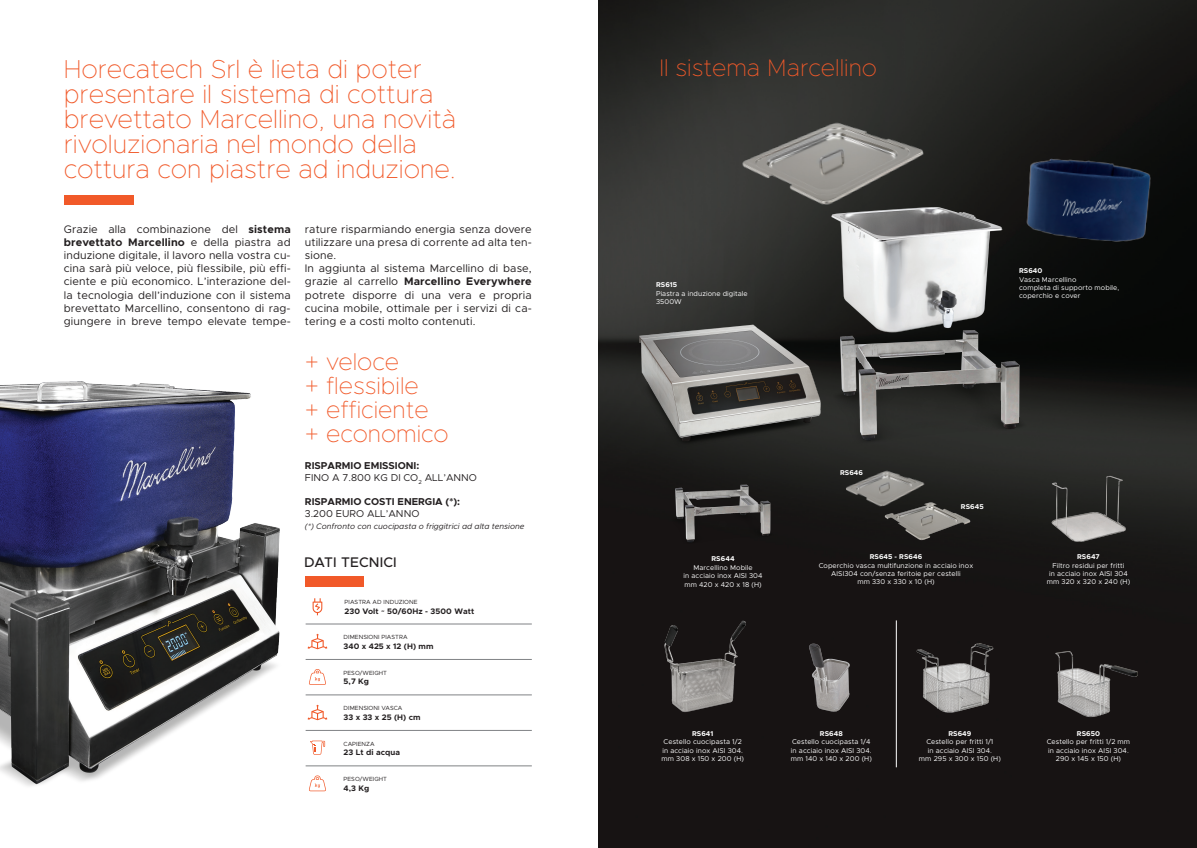
<style>
.page{position:relative;width:1197px;height:848px;background:#fff}
.page>*{position:absolute;margin:0;border:0;box-sizing:border-box;transform-origin:0 0}
.t1{font:100 26px/25px "Metropolis";color:#f15929}
.t2{font:100 24px/24px "Metropolis";color:#f15929}
.t3{font:500 14px "Metropolis";letter-spacing:.01em;color:#231f20}
.t4{font:11px/13.2px "Metropolis";letter-spacing:.01em;color:#231f20;text-align:justify}
.t5{font:10px/12px "Metropolis";color:#231f20}
.t6{font:700 10px "Metropolis";color:#231f20}
.t7{font:700 8px "Metropolis";letter-spacing:.01em;color:#231f20}
.t8{font:italic 8px "Metropolis";color:#231f20}
.t9{font:7px/8.4px "Metropolis";letter-spacing:.01em;color:#fff;text-align:center}
.t10{font:700 7px "Metropolis";letter-spacing:.01em;color:#fff}
.t11{font:6px "Metropolis";letter-spacing:.01em;color:#231f20}
.s1{font-weight:700}
</style>
<div class="page">
<img style="left:598px;top:0;width:598px;height:848px">
<div style="left:64px;top:195px;width:70px;height:10px;background:#f15929"></div>
<img style="left:0;top:381px;width:349px;height:411px">
<div style="left:305px;top:577px;width:59px;height:10px;background:#f15929"></div>
<svg style="left:307px;top:704px;width:20px;height:16px"></svg>
<svg style="left:307px;top:633px;width:20px;height:16px"></svg>
<svg style="left:309px;top:669px;width:17px;height:15px"></svg>
<svg style="left:309px;top:775px;width:17px;height:16px"></svg>
<svg style="left:312px;top:598px;width:10px;height:17px"></svg>
<hr style="left:305px;top:730px;width:226px;height:1px;background:#808285">
<hr style="left:305px;top:694px;width:226px;height:1px;background:#808285">
<hr style="left:305px;top:765px;width:226px;height:1px;background:#808285">
<hr style="left:305px;top:659px;width:226px;height:1px;background:#808285">
<hr style="left:305px;top:624px;width:226px;height:1px;background:#808285">
<svg style="left:310px;top:740px;width:15px;height:14px"></svg>
<img style="left:879px;top:492px;width:98px;height:56px">
<img style="left:910px;top:638px;width:92px;height:76px">
<img style="left:651px;top:617px;width:103px;height:97px">
<img style="left:1046px;top:648px;width:96px;height:71px">
<img style="left:797px;top:623px;width:78px;height:93px">
<img style="left:1043px;top:475px;width:92px;height:70px">
<img style="left:817px;top:306px;width:226px;height:145px">
<img style="left:663px;top:472px;width:120px;height:76px">
<img style="left:1001px;top:132px;width:173px;height:129px">
<img style="left:837px;top:458px;width:95px;height:61px">
<img style="left:820px;top:180px;width:188px;height:152px">
<img style="left:721px;top:92px;width:222px;height:143px">
<hr style="left:896px;top:620px;width:1px;height:147px;background:#fff">
<img style="left:620px;top:312px;width:223px;height:139px">
<h1 class="t1" style="left:64px;top:56px;width:394px">Horecatech Srl è lieta di poter presentare il sistema di cottura brevettato Marcellino, una novità rivoluzionaria nel mondo della cottura con piastre ad induzione.</h1>
<p class="t4" style="left:64px;top:222px;width:228px">Grazie alla combinazione del <span class="s1">sistema brevettato Marcellino</span> e della piastra ad induzione digitale, il lavoro nella vostra cu&shy;cina sarà più veloce, più flessibile, più effi&shy;ciente e più economico. L’interazione del&shy;la tecnologia dell’induzione con il sistema brevettato Marcellino, consentono di rag&shy;giungere in breve tempo elevate tempe-</p>
<p class="t4" style="left:305px;top:222px;width:228px;text-align:left">rature risparmiando energia senza dovere utilizzare una presa di corrente ad alta ten&shy;sione.<br>In aggiunta al sistema Marcellino di base, grazie al carrello <span class="s1">Marcellino Everywhere </span>potrete disporre di una vera e propria cucina mobile, ottimale per i servizi di ca&shy;tering e a costi molto contenuti.</p>
<h2 class="t2" style="left:305px;top:349px;width:145px">+ veloce<br>+ flessibile<br>+ efficiente + economico</h2>
<p class="t5" style="left:305px;top:459px;width:174px"><span class="s1">RISPARMIO EMISSIONI:<br></span>FINO A 7.800 KG DI CO<sub>2</sub> ALL’ANNO</p>
<p class="t6" style="left:305px;top:495px;width:157px">RISPARMIO COSTI ENERGIA (*):</p>
<p class="t5" style="left:305px;top:507px;width:116px">3.200 EURO ALL’ANNO</p>
<p class="t8" style="left:305px;top:521px;width:221px">(*) Confronto con cuocipasta o friggitrici ad alta tensione</p>
<p class="t3" style="left:304px;top:553px;width:94px">DATI TECNICI</p>
<p class="t11" style="left:344px;top:598px;width:74px">PIASTRA AD INDUZIONE</p>
<p class="t7" style="left:344px;top:605px;width:131px">230 Volt ~ 50/60Hz - 3500 Watt</p>
<p class="t11" style="left:343px;top:633px;width:65px">DIMENSIONI PIASTRA</p>
<p class="t7" style="left:343px;top:641px;width:91px">340 x 425 x 12 (H) mm</p>
<p class="t11" style="left:343px;top:669px;width:45px">PESO/WEIGHT</p>
<p class="t7" style="left:343px;top:676px;width:27px">5,7 Kg</p>
<p class="t11" style="left:343px;top:704px;width:60px">DIMENSIONI VASCA</p>
<p class="t7" style="left:343px;top:712px;width:79px">33 x 33 x 25 (H) cm</p>
<p class="t11" style="left:343px;top:740px;width:33px">CAPIENZA</p>
<p class="t7" style="left:343px;top:747px;width:58px">23 Lt di acqua</p>
<p class="t11" style="left:343px;top:775px;width:45px">PESO/WEIGHT</p>
<p class="t7" style="left:343px;top:783px;width:27px">4,3 Kg</p>
<h2 class="t2" style="left:659px;top:56px;width:219px">Il sistema Marcellino</h2>
<p class="t10" style="left:656px;top:280px;width:23px">RS615</p>
<p class="t9" style="left:656px;top:289px;width:93px;text-align:left">Piastra a induzione digitale<br>3500W</p>
<p class="t10" style="left:1018px;top:266px;width:25px">RS640</p>
<p class="t9" style="left:1018px;top:275px;width:102px;text-align:left">Vasca Marcellino<br>completa di supporto mobile, coperchio e cover</p>
<p class="t10" style="left:711px;top:554px;width:25px">RS644</p>
<p class="t9" style="left:683px;top:563px;width:80px">Marcellino Mobile<br>in acciaio inox AISI 304 mm 420 x 420 x 18 (H)</p>
<p class="t10" style="left:840px;top:468px;width:24px">RS646</p>
<p class="t10" style="left:960px;top:502px;width:24px">RS645</p>
<p class="t10" style="left:869px;top:552px;width:54px">RS645 - RS646</p>
<p class="t9" style="left:818px;top:561px;width:156px">Coperchio vasca multifunzione in acciaio inox<br>AISI304 con/senza feritoie per cestelli<br>mm 330 x 330 x 10 (H)</p>
<p class="t10" style="left:1076px;top:552px;width:24px">RS647</p>
<p class="t9" style="left:1046px;top:561px;width:85px">Filtro residui per fritti<br>in acciaio inox AISI 304 mm 320 x 320 x 240 (H)</p>
<p class="t10" style="left:692px;top:729px;width:23px">RS641</p>
<p class="t9" style="left:661px;top:737px;width:84px">Cestello cuocipasta 1/2 in acciaio inox AISI 304. mm 308 x 150 x 200 (H)</p>
<p class="t10" style="left:819px;top:729px;width:24px">RS648</p>
<p class="t9" style="left:790px;top:737px;width:83px;text-align:left">Cestello cuocipasta 1/4 in acciaio inox AISI 304. mm 140 x 140 x 200 (H)</p>
<p class="t10" style="left:948px;top:729px;width:24px">RS649</p>
<p class="t9" style="left:918px;top:737px;width:83px">Cestello per fritti 1/1<br>in acciaio AISI 304.<br>mm 295 x 300 x 150 (H)</p>
<p class="t10" style="left:1076px;top:729px;width:25px">RS650</p>
<p class="t9" style="left:1046px;top:737px;width:85px">Cestello per fritti 1/2 mm in acciaio inox AISI 304.<br>290 x 145 x 150 (H)</p>
</div>
